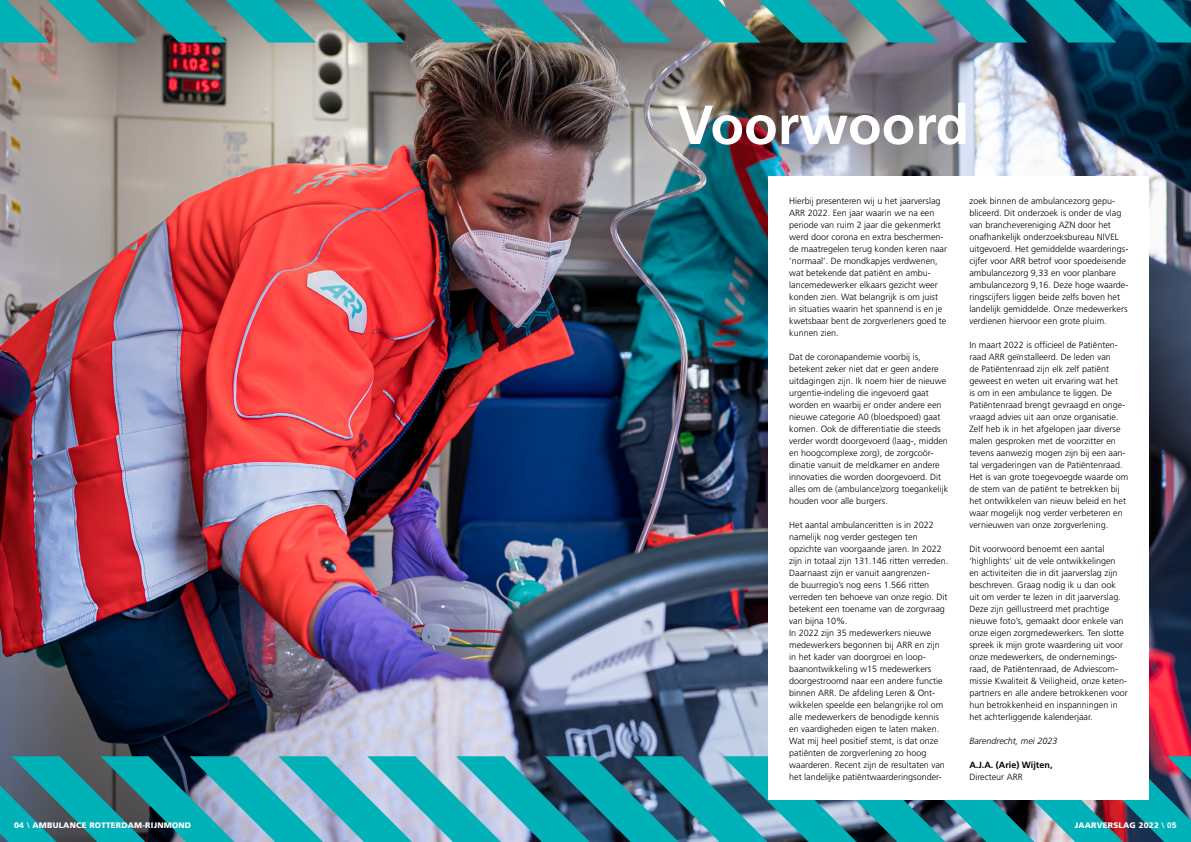
<style>
.page{position:relative;width:1191px;height:842px;background:#fff}
.page>*{position:absolute;margin:0;border:0;box-sizing:border-box;transform-origin:0 0}
.t1{font:700 55px "Frutiger LT Std";color:#fff}
.t2{font:300 9px/12px "Frutiger LT Std";color:#000}
.t3{font:italic 300 9px "Frutiger LT Std";color:#000}
.t4{font:700 9px "Frutiger LT Std";color:#000}
.t5{font:900 8px "Frutiger LT Std";letter-spacing:.025em;color:#fff}
.s1{font-weight:700}
</style>
<div class="page">
<img style="left:0;top:43px;width:1191px;height:713px">
<img style="left:0;top:756px;width:1191px;height:86px">
<svg style="left:0;top:0;width:1191px;height:43px;background:#329298"></svg>
<div style="left:768px;top:176px;width:380px;height:623px;background:#fff"></div>
<h1 class="t1" style="left:677px;top:93px;width:294px">Voorwoord</h1>
<p class="t2" style="left:789px;top:195px;width:159px">Hierbij presenteren wij u het jaarverslag ARR 2022. Een jaar waarin we na een periode van ruim 2 jaar die gekenmerkt werd door corona en extra beschermen&shy;de maatregelen terug konden keren naar ‘normaal’. De mondkapjes verdwenen, wat betekende dat patiënt en ambu&shy;lancemedewerker elkaars gezicht weer konden zien. Wat belangrijk is om juist in situaties waarin het spannend is en je kwetsbaar bent de zorgverleners goed te kunnen zien.</p>
<p class="t2" style="left:789px;top:351px;width:160px">Dat de coronapandemie voorbij is, betekent zeker niet dat er geen andere uitdagingen zijn. Ik noem hier de nieuwe urgentie-indeling die ingevoerd gaat worden en waarbij er onder andere een nieuwe categorie A0 (bloedspoed) gaat komen. Ook de differentiatie die steeds verder wordt doorgevoerd (laag-, midden en hoogcomplexe zorg), de zorgcoör&shy;dinatie vanuit de meldkamer en andere innovaties die worden doorgevoerd. Dit alles om de (ambulance)zorg toegankelijk houden voor alle burgers.</p>
<p class="t2" style="left:789px;top:519px;width:160px">Het aantal ambulanceritten is in 2022 namelijk nog verder gestegen ten opzichte van voorgaande jaren. In 2022 zijn in totaal zijn 131.146 ritten verreden.<br>Daarnaast zijn er vanuit aangrenzen-<br>de buurregio’s nog eens 1.566 ritten verreden ten behoeve van onze regio. Dit betekent een toename van de zorgvraag van bijna 10%.<br>In 2022 zijn 35 medewerkers nieuwe medewerkers begonnen bij ARR en zijn in het kader van doorgroei en loop&shy;baanontwikkeling w15 medewerkers doorgestroomd naar een andere functie binnen ARR. De afdeling Leren &amp; Ont&shy;wikkelen speelde een belangrijke rol om alle medewerkers de benodigde kennis en vaardigheden eigen te laten maken.<br>Wat mij heel positief stemt, is dat onze patiënten de zorgverlening zo hoog waarderen. Recent zijn de resultaten van het landelijke patiëntwaarderingsonder-</p>
<p class="t2" style="left:969px;top:195px;width:160px">zoek binnen de ambulancezorg gepu&shy;bliceerd. Dit onderzoek is onder de vlag van branchevereniging AZN door het onafhankelijk onderzoeksbureau NIVEL uitgevoerd. Het gemiddelde waarderings&shy;cijfer voor ARR betrof voor spoedeisende ambulancezorg 9,33 en voor planbare ambulancezorg 9,16. Deze hoge waarde&shy;ringscijfers liggen beide zelfs boven het landelijk gemiddelde. Onze medewerkers verdienen hiervoor een grote pluim.</p>
<p class="t2" style="left:969px;top:339px;width:160px">In maart 2022 is officieel de Patiënten&shy;raad ARR geïnstalleerd. De leden van<br>de Patiëntenraad zijn elk zelf patiënt geweest en weten uit ervaring wat het<br>is om in een ambulance te liggen. De Patiëntenraad brengt gevraagd en onge&shy;vraagd advies uit aan onze organisatie.<br>Zelf heb ik in het afgelopen jaar diverse malen gesproken met de voorzitter en tevens aanwezig mogen zijn bij een aan&shy;tal vergaderingen van de Patiëntenraad.<br>Het is van grote toegevoegde waarde om de stem van de patiënt te betrekken bij het ontwikkelen van nieuw beleid en het waar mogelijk nog verder verbeteren en vernieuwen van onze zorgverlening.</p>
<p class="t2" style="left:969px;top:543px;width:160px">Dit voorwoord benoemt een aantal ‘highlights’ uit de vele ontwikkelingen<br>en activiteiten die in dit jaarverslag zijn beschreven. Graag nodig ik u dan ook uit om verder te lezen in dit jaarverslag.<br>Deze zijn geïllustreerd met prachtige nieuwe foto’s, gemaakt door enkele van onze eigen zorgmedewerkers. Ten slotte spreek ik mijn grote waardering uit voor onze medewerkers, de ondernemings&shy;raad, de Patiëntenraad, de Adviescom&shy;missie Kwaliteit &amp; Veiligheid, onze keten&shy;partners en alle andere betrokkenen voor hun betrokkenheid en inspanningen in het achterliggende kalenderjaar.</p>
<p class="t3" style="left:969px;top:736px;width:90px">Barendrecht, mei 2023</p>
<p class="t4" style="left:969px;top:759px;width:85px">A.J.A. (Arie) Wijten,</p>
<p class="t2" style="left:969px;top:771px;width:55px">Directeur ARR</p>
<p class="t5" style="left:14px;top:820px;width:178px">04 <span class="s1">\</span> AMBULANCE ROTTERDAM-RIJNMOND</p>
<p class="t5" style="left:1074px;top:820px;width:104px">JAARVERSLAG 2022 <span class="s1">\ 0</span>5</p>
</div>
